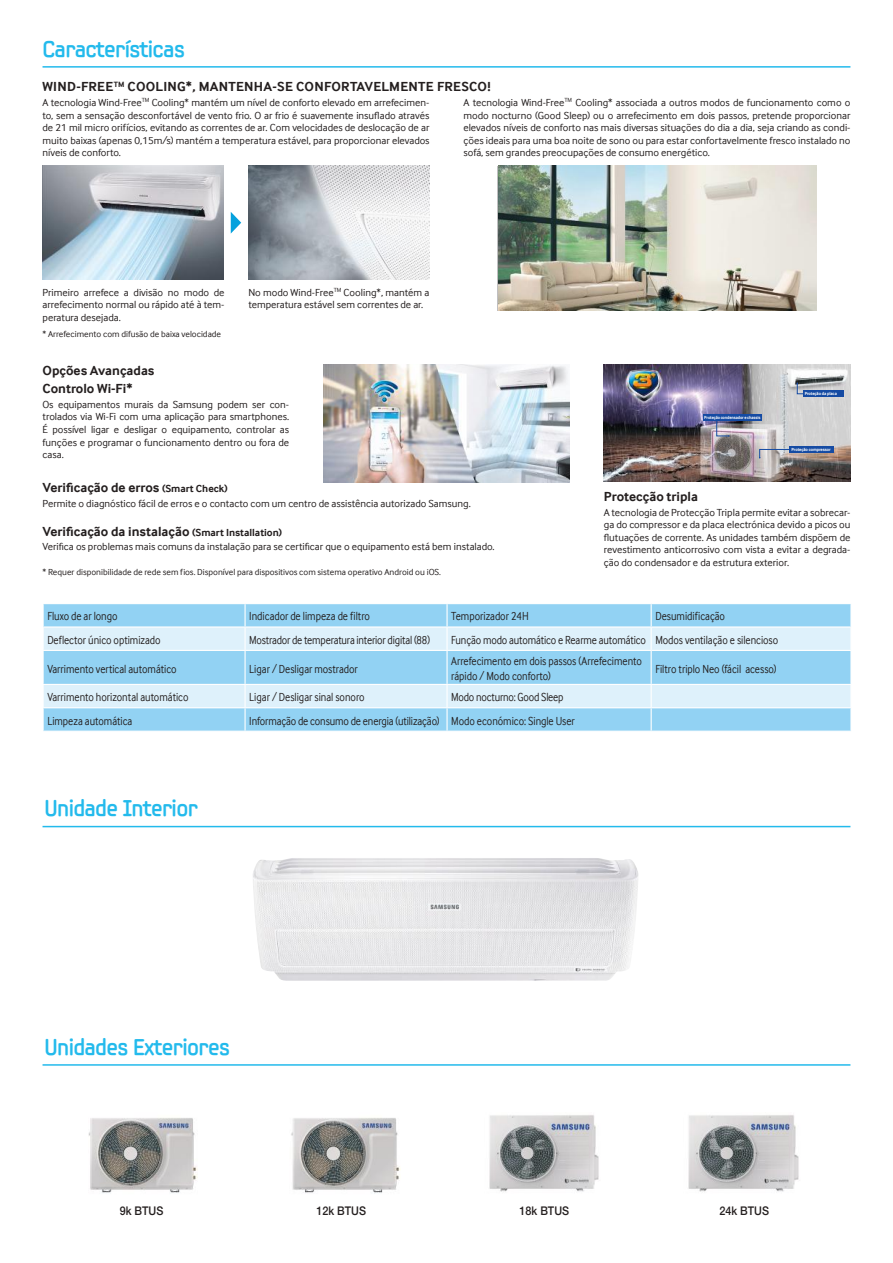
<style>
.page{position:relative;width:893px;height:1263px;background:#fff}
.page>*{position:absolute;margin:0;border:0;box-sizing:border-box;transform-origin:0 0}
.t1{font:700 22.5px "Samsung Imagination Modern";letter-spacing:-.03em;color:#23baec}
.t2{font:700 13.5px/18.3px "Samsung Inter Face";color:#241f1f}
.t3{font:700 13.5px "Samsung Inter Face";letter-spacing:.02em;color:#241f1f}
.t4{font:12px/14.4px "Samsung Inter Face";color:#241f1f;scale:.85 1}
.t5{font:500 12px "Helvetica Neue LT Std";color:#241f1f;scale:.9 1}
.t6{font:10.5px/12.6px "Samsung Inter Face";color:#241f1f;text-align:justify}
.t7{font:9px "Samsung Inter Face";color:#241f1f}
.t8{font:700 4.5px "Samsung Inter Face";letter-spacing:-.02em;color:#fff;scale:.95 1}
.t9{font:700 4.5px "Samsung Inter Face";letter-spacing:-.02em;color:#fff;scale:.91 1}
.s1{font-size:10.5px}
</style>
<div class="page">
<img style="left:604px;top:364px;width:246px;height:117px">
<svg style="left:759px;top:449px;width:41px;height:9px"></svg>
<svg style="left:796px;top:382px;width:8px;height:12px"></svg>
<svg style="left:716px;top:421px;width:14px;height:16px"></svg>
<div style="left:803px;top:390px;width:41px;height:7px;background:#154ba3"></div>
<div style="left:790px;top:446px;width:44px;height:6px;background:#154ba3"></div>
<div style="left:703px;top:415px;width:58px;height:6px;background:#154ba3"></div>
<div style="left:44px;top:604px;width:806px;height:127px;background:#92d2f3"></div>
<svg style="left:44px;top:627px;width:806px;height:80px;background:#bee4f7"></svg>
<hr style="left:244px;top:604px;width:2px;height:22px;background:#fff">
<hr style="left:446px;top:604px;width:2px;height:22px;background:#fff">
<hr style="left:43px;top:626px;width:202px;height:1px;background:#fff">
<svg style="left:43px;top:604px;width:1px;height:46px"></svg>
<hr style="left:245px;top:626px;width:202px;height:1px;background:#fff">
<hr style="left:244px;top:627px;width:2px;height:23px;background:#fff">
<hr style="left:447px;top:626px;width:204px;height:1px;background:#fff">
<hr style="left:446px;top:627px;width:2px;height:23px;background:#fff">
<hr style="left:651px;top:626px;width:201px;height:1px;background:#fff">
<svg style="left:651px;top:604px;width:1px;height:46px"></svg>
<hr style="left:43px;top:650px;width:202px;height:1px;background:#fff">
<hr style="left:245px;top:650px;width:202px;height:1px;background:#fff">
<hr style="left:244px;top:651px;width:2px;height:33px;background:#fff">
<hr style="left:447px;top:650px;width:204px;height:1px;background:#fff">
<hr style="left:446px;top:651px;width:2px;height:33px;background:#fff">
<hr style="left:651px;top:650px;width:201px;height:1px;background:#fff">
<hr style="left:651px;top:651px;width:1px;height:33px;background:#fff">
<hr style="left:43px;top:684px;width:202px;height:1px;background:#fff">
<hr style="left:245px;top:684px;width:202px;height:1px;background:#fff">
<hr style="left:244px;top:685px;width:2px;height:22px;background:#fff">
<hr style="left:447px;top:684px;width:204px;height:1px;background:#fff">
<hr style="left:446px;top:685px;width:2px;height:22px;background:#fff">
<hr style="left:651px;top:684px;width:201px;height:1px;background:#fff">
<hr style="left:43px;top:707px;width:202px;height:1px;background:#fff">
<svg style="left:43px;top:685px;width:1px;height:46px"></svg>
<hr style="left:245px;top:707px;width:202px;height:1px;background:#fff">
<hr style="left:244px;top:708px;width:2px;height:23px;background:#fff">
<hr style="left:447px;top:707px;width:204px;height:1px;background:#fff">
<hr style="left:446px;top:708px;width:2px;height:23px;background:#fff">
<hr style="left:651px;top:707px;width:201px;height:1px;background:#fff">
<svg style="left:651px;top:685px;width:1px;height:46px"></svg>
<hr style="left:43px;top:66px;width:807px;height:2px;background:#23baec">
<hr style="left:43px;top:826px;width:807px;height:1px;background:#23baec">
<hr style="left:43px;top:1064px;width:807px;height:2px;background:#23baec">
<img style="left:323px;top:364px;width:247px;height:119px">
<img style="left:42px;top:166px;width:182px;height:113px">
<img style="left:248px;top:166px;width:181px;height:113px">
<svg style="left:231px;top:212px;width:10px;height:22px"></svg>
<img style="left:498px;top:166px;width:318px;height:144px">
<img style="left:253px;top:858px;width:385px;height:123px">
<img style="left:88px;top:1118px;width:110px;height:75px">
<img style="left:291px;top:1118px;width:110px;height:76px">
<img style="left:489px;top:1115px;width:110px;height:77px">
<img style="left:688px;top:1115px;width:111px;height:77px">
<h1 class="t1" style="left:43px;top:35px;width:144px">Características</h1>
<p class="t3" style="left:43px;top:79px;width:450px">WIND-FREE<sup>TM</sup> COOLING*, MANTENHA-SE CONFORTAVELMENTE FRESCO!</p>
<p class="t6" style="left:43px;top:96px;width:388px">A tecnologia Wind-Free<sup>TM</sup> Cooling* mantém um nível de conforto elevado em arrefecimen&shy;to, sem a sensação desconfortável de vento frio. O ar frio é suavemente insuflado através de 21 mil micro orifícios, evitando as correntes de ar. Com velocidades de deslocação de ar muito baixas (apenas 0,15m/s) mantém a temperatura estável, para proporcionar elevados níveis de conforto.</p>
<p class="t6" style="left:463px;top:96px;width:388px">A tecnologia Wind-Free<sup>TM</sup> Cooling* associada a outros modos de funcionamento como o modo nocturno (Good Sleep) ou o arrefecimento em dois passos, pretende proporcionar elevados níveis de conforto nas mais diversas situações do dia a dia, seja criando as condi&shy;ções ideais para uma boa noite de sono ou para estar confortavelmente fresco instalado no sofá, sem grandes preocupações de consumo energético.</p>
<p class="t6" style="left:43px;top:286px;width:184px">Primeiro arrefece a divisão no modo de arrefecimento normal ou rápido até à tem&shy;peratura desejada.</p>
<p class="t7" style="left:43px;top:329px;width:180px">* Arrefecimento com difusão de baixa velocidade</p>
<p class="t6" style="left:248px;top:286px;width:183px">No modo Wind-Free<sup>TM</sup> Cooling*, mantém a temperatura estável sem correntes de ar.</p>
<p class="t2" style="left:43px;top:361px;width:113px">Opções Avançadas<br>Controlo Wi-Fi*</p>
<p class="t6" style="left:43px;top:398px;width:248px">Os equipamentos murais da Samsung podem ser con&shy;trolados via Wi-Fi com uma aplicação para smartphones.<br>É possível ligar e desligar o equipamento, controlar as funções e programar o funcionamento dentro ou fora de casa.</p>
<p class="t2" style="left:43px;top:478px;width:187px">Verificação de erros <span class="s1">(Smart Check)</span></p>
<p class="t6" style="left:43px;top:497px;width:430px">Permite o diagnóstico fácil de erros e o contacto com um centro de assistência autorizado Samsung.</p>
<p class="t2" style="left:43px;top:522px;width:241px">Verificação da instalação <span class="s1">(Smart Installation)</span></p>
<p class="t6" style="left:43px;top:541px;width:454px">Verifica os problemas mais comuns da instalação para se certificar que o equipamento está bem instalado.</p>
<p class="t7" style="left:43px;top:567px;width:400px">* Requer disponibilidade de rede sem fios. Disponível para dispositivos com sistema operativo Android ou iOS.</p>
<p class="t9" style="left:704px;top:415px;width:63px">Proteção condensador e chassis</p>
<p class="t8" style="left:805px;top:391px;width:35px">Proteção da placa</p>
<p class="t8" style="left:791px;top:446px;width:43px">Proteção compressor</p>
<p class="t2" style="left:604px;top:487px;width:96px">Protecção tripla</p>
<p class="t6" style="left:604px;top:506px;width:248px">A tecnologia de Protecção Tripla permite evitar a sobrecar&shy;ga do compressor e da placa electrónica devido a picos ou flutuações de corrente. As unidades também dispõem de revestimento anticorrosivo com vista a evitar a degrada&shy;ção do condensador e da estrutura exterior.</p>
<p class="t4" style="left:47px;top:609px;width:84px">Fluxo de ar longo</p>
<p class="t4" style="left:249px;top:609px;width:143px">Indicador de limpeza de filtro</p>
<p class="t4" style="left:451px;top:609px;width:93px">Temporizador 24H</p>
<p class="t4" style="left:655px;top:609px;width:83px">Desumidificação</p>
<p class="t4" style="left:47px;top:633px;width:135px">Deflector único optimizado</p>
<p class="t4" style="left:249px;top:633px;width:214px">Mostrador de temperatura interior digital (88)</p>
<p class="t4" style="left:451px;top:633px;width:386px">Função modo automático e Rearme automático Modos ventilação e silencioso</p>
<p class="t4" style="left:47px;top:661px;width:154px">Varrimento vertical automático</p>
<p class="t4" style="left:249px;top:661px;width:129px">Ligar / Desligar mostrador</p>
<p class="t4" style="left:451px;top:654px;width:226px">Arrefecimento em dois passos (Arrefecimento rápido / Modo conforto)</p>
<p class="t4" style="left:655px;top:661px;width:144px">Filtro triplo Neo (fácil acesso)</p>
<p class="t4" style="left:47px;top:690px;width:168px">Varrimento horizontal automático</p>
<p class="t4" style="left:249px;top:690px;width:137px">Ligar / Desligar sinal sonoro</p>
<p class="t4" style="left:451px;top:690px;width:134px">Modo nocturno: Good Sleep</p>
<p class="t4" style="left:47px;top:713px;width:102px">Limpeza automática</p>
<p class="t4" style="left:249px;top:713px;width:385px">Informação de consumo de energia (utilização) Modo económico: Single User</p>
<h1 class="t1" style="left:45px;top:794px;width:155px">Unidade Interior</h1>
<h1 class="t1" style="left:45px;top:1032px;width:187px">Unidades Exteriores</h1>
<p class="t5" style="left:120px;top:1203px;width:50px">9k BTUS</p>
<p class="t5" style="left:316px;top:1203px;width:57px">12k BTUS</p>
<p class="t5" style="left:520px;top:1203px;width:57px">18k BTUS</p>
<p class="t5" style="left:719px;top:1203px;width:57px">24k BTUS</p>
</div>
